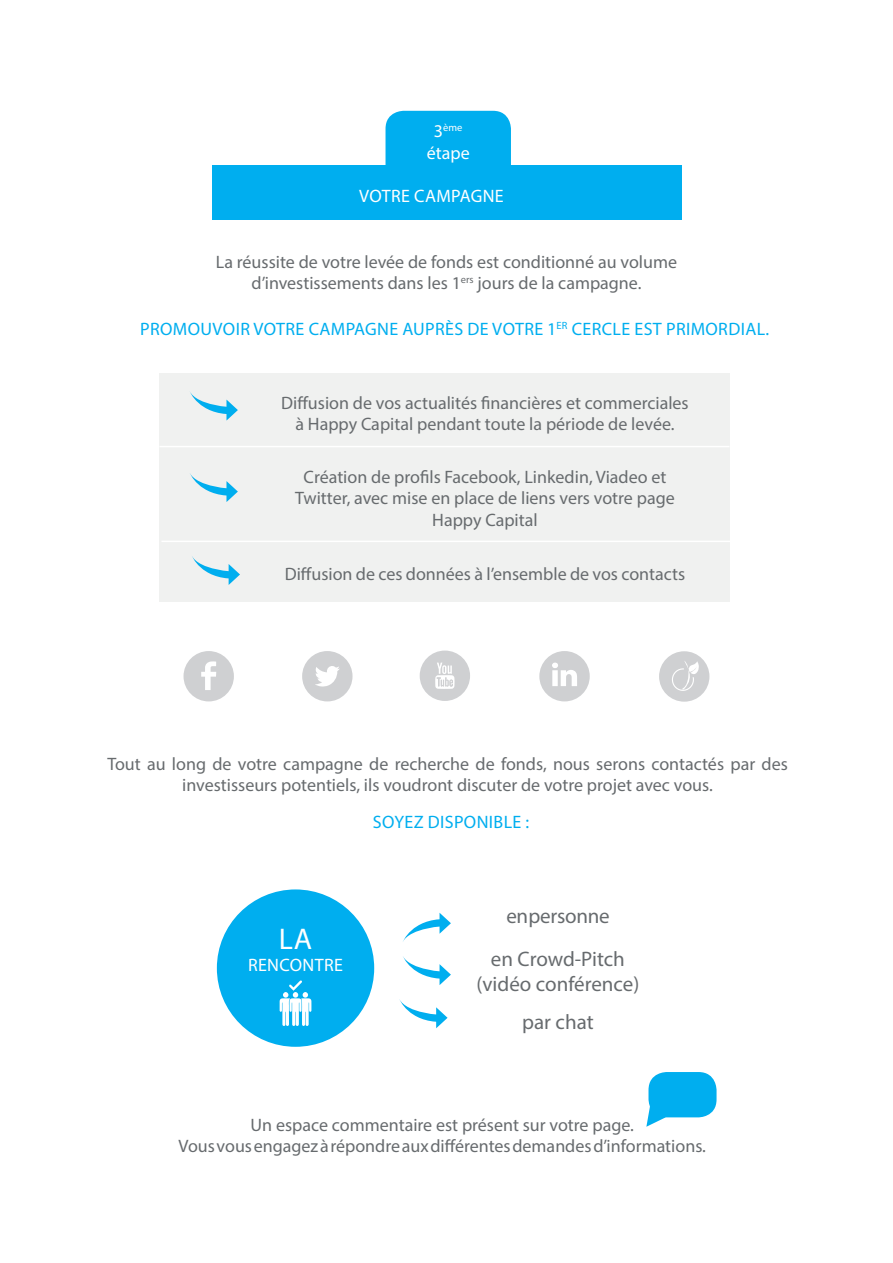
<style>
.page{position:relative;width:893px;height:1263px;background:#fff}
.page>*{position:absolute;margin:0;border:0;box-sizing:border-box;transform-origin:0 0}
.t1{font:30px "Myriad Pro";color:#fff}
.t2{font:21px "Myriad Pro";letter-spacing:-.005em;color:#676b6e}
.t3{font:18px/21.6px "Myriad Pro";color:#676b6e;text-align:center}
.t4{font:18px "Myriad Pro";letter-spacing:.02em;color:#00aeef}
.t5{font:18px "Myriad Pro";letter-spacing:.02em;color:#fff}
.t6{font:10.5px "Myriad Pro";color:#fff}
.s1{font-size:18px}
</style>
<div class="page">
<div style="left:212px;top:165px;width:469px;height:55px;background:#00aeef"></div>
<div style="left:385px;top:111px;width:126px;height:54px;background:#00aeef"></div>
<div style="left:159px;top:373px;width:570px;height:229px;background:#f0f1f0"></div>
<div style="left:217px;top:889px;width:157px;height:158px;background:#00aeef;border-radius:50%"></div>
<svg style="left:190px;top:392px;width:48px;height:29px"></svg>
<svg style="left:190px;top:473px;width:48px;height:29px"></svg>
<svg style="left:192px;top:556px;width:48px;height:29px"></svg>
<svg style="left:403px;top:956px;width:48px;height:29px"></svg>
<svg style="left:403px;top:913px;width:48px;height:29px"></svg>
<hr style="left:159px;top:446px;width:570px;height:1px;background:#fff">
<hr style="left:161px;top:541px;width:570px;height:1px;background:#fff">
<svg style="left:280px;top:980px;width:31px;height:46px"></svg>
<div style="left:648px;top:1072px;width:68px;height:45px;background:#00aeef;border-radius:18px"></div>
<svg style="left:646px;top:1105px;width:20px;height:22px"></svg>
<div style="left:184px;top:651px;width:50px;height:50px;background:#cfd0d2;border-radius:50%"></div>
<div style="left:659px;top:651px;width:50px;height:51px;background:#cfd0d2;border-radius:50%"></div>
<div style="left:539px;top:651px;width:51px;height:50px;background:#cfd0d2;border-radius:50%"></div>
<div style="left:420px;top:650px;width:50px;height:51px;background:#cfd0d2;border-radius:50%"></div>
<div style="left:302px;top:651px;width:50px;height:50px;background:#cfd0d2;border-radius:50%"></div>
<svg style="left:315px;top:666px;width:25px;height:21px"></svg>
<svg style="left:435px;top:662px;width:20px;height:27px"></svg>
<svg style="left:201px;top:661px;width:15px;height:29px"></svg>
<svg style="left:552px;top:663px;width:25px;height:23px"></svg>
<svg style="left:672px;top:661px;width:27px;height:30px"></svg>
<svg style="left:399px;top:999px;width:49px;height:29px"></svg>
<p class="t6" style="left:434px;top:121px;width:30px"><span class="s1">3</span>ème</p>
<p class="t5" style="left:427px;top:142px;width:44px">étape</p>
<p class="t5" style="left:359px;top:185px;width:146px">VOTRE CAMPAGNE</p>
<p class="t3" style="left:216px;top:251px;width:463px">La réussite de votre levée de fonds est conditionné au volume d’investissements dans les 1<sup>ers</sup> jours de la campagne.</p>
<p class="t4" style="left:140px;top:318px;width:630px">PROMOUVOIR VOTRE CAMPAGNE AUPRÈS DE VOTRE 1<sup>ER</sup> CERCLE EST PRIMORDIAL.</p>
<p class="t3" style="left:281px;top:392px;width:409px">Diffusion de vos actualités financières et commerciales</p>
<p class="t3" style="left:295px;top:413px;width:381px">à Happy Capital pendant toute la période de levée.</p>
<p class="t3" style="left:295px;top:466px;width:381px">Création de profils Facebook, Linkedin, Viadeo et<br>Twitter, avec mise en place de liens vers votre page<br>Happy Capital</p>
<p class="t3" style="left:285px;top:563px;width:402px">Diffusion de ces données à l’ensemble de vos contacts</p>
<p class="t3" style="left:107px;top:753px;width:682px">Tout au long de votre campagne de recherche de fonds, nous serons contactés par des investisseurs potentiels, ils voudront discuter de votre projet avec vous.</p>
<p class="t4" style="left:373px;top:811px;width:158px">SOYEZ DISPONIBLE :</p>
<p class="t1" style="left:279px;top:920px;width:35px">LA</p>
<p class="t5" style="left:248px;top:954px;width:97px">RENCONTRE</p>
<p class="t2" style="left:506px;top:903px;width:105px">en personne</p>
<p class="t2" style="left:491px;top:946px;width:135px">en Crowd-Pitch</p>
<p class="t2" style="left:477px;top:971px;width:164px">(vidéo conférence)</p>
<p class="t2" style="left:522px;top:1009px;width:73px">par chat</p>
<p class="t3" style="left:251px;top:1113px;width:385px">Un espace commentaire est présent sur votre page.</p>
<p class="t3" style="left:179px;top:1135px;width:529px">Vous vous engagez à répondre aux différentes demandes d’informations.</p>
</div>
